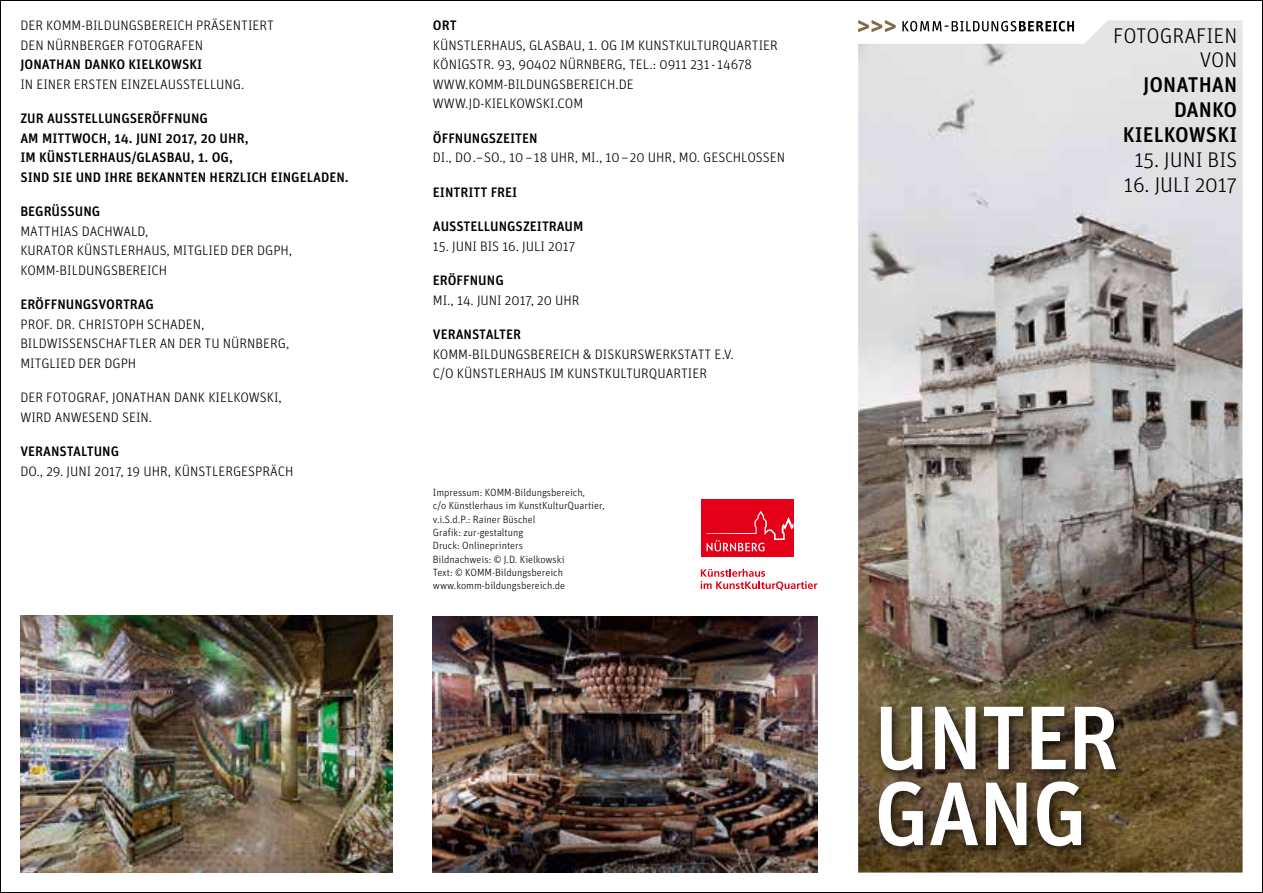
<style>
.page{position:relative;width:1263px;height:893px;background:#fff}
.page>*{position:absolute;margin:0;border:0;box-sizing:border-box;transform-origin:0 0}
.t1{font:500 90.3px/75.9px "Unit";letter-spacing:-.025em;color:#fff}
.t2{font:300 21.3px/24.9px "Unit";color:#000;text-align:right}
.t3{font:500 21.3px/24.9px "Unit";color:#000;text-align:right}
.t4{font:300 13.65px/19.5px "Unit";color:#000}
.t5{font:500 13.65px/19.5px "Unit";color:#000}
.t6{font:300 10.5px/13.2px "Unit";color:#000}
</style>
<div class="page">
<img style="left:0;top:0;width:1263px;height:893px">
<p class="t4" style="left:20px;top:16px;width:255px">DER KOMM-BILDUNGSBEREICH PRÄSENTIERT<br>DEN NÜRNBERGER FOTOGRAFEN</p>
<p class="t5" style="left:20px;top:54px;width:183px">JONATHAN DANKO KIELKOWSKI</p>
<p class="t4" style="left:20px;top:74px;width:226px">IN EINER ERSTEN EINZELAUSSTELLUNG.</p>
<p class="t5" style="left:20px;top:109px;width:330px">ZUR AUSSTELLUNGSERÖFFNUNG<br>AM MITTWOCH, 14. JUNI 2017, 20 UHR,<br>IM KÜNSTLERHAUS/GLASBAU, 1. OG,<br>SIND SIE UND IHRE BEKANNTEN HERZLICH EINGELADEN.</p>
<p class="t5" style="left:20px;top:201px;width:81px">BEGRÜSSUNG</p>
<p class="t4" style="left:20px;top:221px;width:273px">MATTHIAS DACHWALD,<br>KURATOR KÜNSTLERHAUS, MITGLIED DER DGPH,<br>KOMM-BILDUNGSBEREICH</p>
<p class="t5" style="left:20px;top:295px;width:135px">ERÖFFNUNGSVORTRAG</p>
<p class="t4" style="left:20px;top:314px;width:270px">PROF. DR. CHRISTOPH SCHADEN,<br>BILDWISSENSCHAFTLER AN DER TU NÜRNBERG,<br>MITGLIED DER DGPH</p>
<p class="t4" style="left:20px;top:388px;width:263px">DER FOTOGRAF, JONATHAN DANK KIELKOWSKI,<br>WIRD ANWESEND SEIN.</p>
<p class="t5" style="left:20px;top:442px;width:100px">VERANSTALTUNG</p>
<p class="t4" style="left:20px;top:461px;width:275px">DO., 29. JUNI 2017, 19 UHR, KÜNSTLERGESPRÄCH</p>
<p class="t5" style="left:433px;top:15px;width:25px">ORT</p>
<p class="t4" style="left:433px;top:35px;width:346px">KÜNSTLERHAUS, GLASBAU, 1. OG IM KUNSTKULTURQUARTIER KÖNIGSTR. 93, 90402 NÜRNBERG, TEL.: 0911 231 - 14678<br>WWW.KOMM-BILDUNGSBEREICH.DE WWW.JD-KIELKOWSKI.COM</p>
<p class="t5" style="left:433px;top:128px;width:106px">ÖFFNUNGSZEITEN</p>
<p class="t4" style="left:433px;top:148px;width:354px">DI., DO.–SO., 10 –18 UHR, MI., 10 –20 UHR, MO. GESCHLOSSEN</p>
<p class="t5" style="left:433px;top:182px;width:86px">EINTRITT FREI</p>
<p class="t5" style="left:433px;top:216px;width:152px">AUSSTELLUNGSZEITRAUM</p>
<p class="t4" style="left:433px;top:236px;width:144px">15. JUNI BIS 16. JULI 2017</p>
<p class="t5" style="left:433px;top:270px;width:72px">ERÖFFNUNG</p>
<p class="t4" style="left:433px;top:290px;width:148px">MI., 14. JUNI 2017, 20 UHR</p>
<p class="t5" style="left:433px;top:324px;width:90px">VERANSTALTER</p>
<p class="t4" style="left:433px;top:344px;width:302px">KOMM-BILDUNGSBEREICH &amp; DISKURSWERKSTATT E.V.<br>C/O KÜNSTLERHAUS IM KUNSTKULTURQUARTIER</p>
<p class="t6" style="left:433px;top:486px;width:173px">Impressum: KOMM-Bildungsbereich,<br>c/o Künstlerhaus im KunstKulturQuartier, v.i.S.d.P.: Rainer Büschel<br>Grafik: zur-gestaltung<br>Druck: Onlineprinters<br>Bildnachweis: © J.D. Kielkowski<br>Text: © KOMM-Bildungsbereich www.komm-bildungsbereich.de</p>
<h2 class="t2" style="left:1113px;top:23px;width:126px">FOTOGRAFIEN<br>VON</h2>
<h2 class="t3" style="left:1123px;top:72px;width:116px">JONATHAN<br>DANKO<br>KIELKOWSKI</h2>
<h2 class="t2" style="left:1134px;top:147px;width:104px">15. JUNI BIS</h2>
<h2 class="t2" style="left:1124px;top:172px;width:115px">16. JULI 2017</h2>
<h1 class="t1" style="left:874px;top:698px;width:247px">UNTER<br>GANG</h1>
</div>
